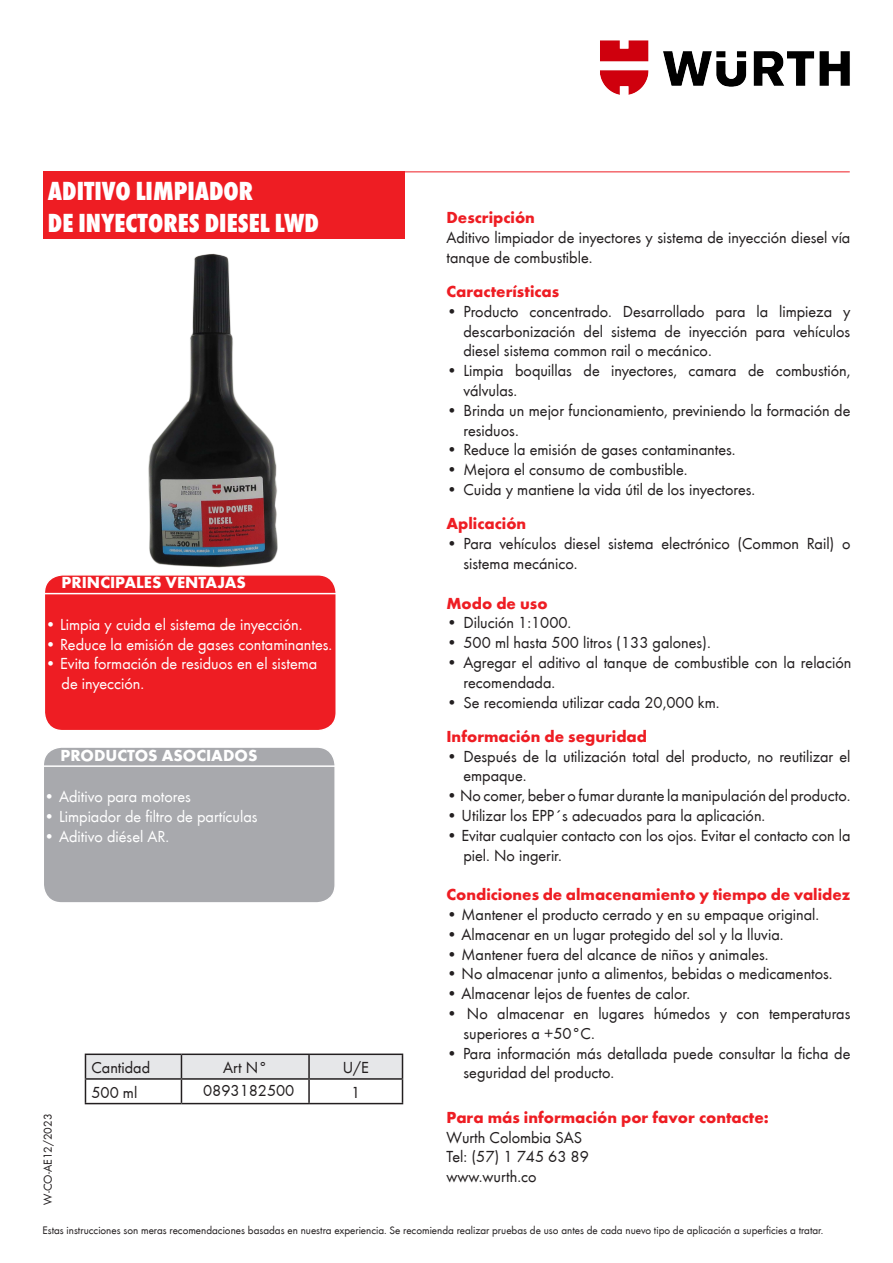
<style>
.page{position:relative;width:893px;height:1263px;background:#fff}
.page>*{position:absolute;margin:0;border:0;box-sizing:border-box;transform-origin:0 0}
.t1{font:800 condensed 27px/32.4px "Wuerth";color:#fff}
.t2{font:16.5px/19.8px "Wuerth";color:#231f20}
.t3{font:16.5px "Wuerth";color:#fff}
.t4{font:700 16.5px "Wuerth";color:#ee1d23}
.t5{font:700 16.5px "Wuerth";color:#fff}
.t6{font:12px "Wuerth";color:#231f20}
.t7{font:11.25px "Wuerth";color:#231f20}
.s1{font-weight:700;color:#ee1d23}
</style>
<div class="page">
<img style="left:600px;top:40px;width:250px;height:55px">
<div style="left:43px;top:172px;width:362px;height:67px;background:#ee1d23"></div>
<hr style="left:358px;top:171px;width:492px;height:1px;background:#ee1d23">
<div style="left:43px;top:747px;width:292px;height:156px;background:#a8a9ad;border-radius:18px"></div>
<div style="left:43px;top:746px;width:293px;height:158px;border:2px solid #fff;border-radius:18px"></div>
<div style="left:44px;top:575px;width:292px;height:156px;background:#ee1d23;border-radius:18px"></div>
<div style="left:44px;top:574px;width:293px;height:157px;border:2px solid #fff;border-radius:18px"></div>
<hr style="left:43px;top:765px;width:293px;height:2px;background:#fff">
<hr style="left:44px;top:593px;width:293px;height:1px;background:#fff">
<hr style="left:85px;top:1053px;width:96px;height:2px;background:#231f20">
<hr style="left:181px;top:1053px;width:128px;height:2px;background:#231f20">
<hr style="left:309px;top:1053px;width:94px;height:2px;background:#231f20">
<svg style="left:85px;top:1054px;width:318px;height:49px"></svg>
<hr style="left:85px;top:1103px;width:96px;height:1px;background:#231f20">
<hr style="left:181px;top:1103px;width:128px;height:1px;background:#231f20">
<hr style="left:309px;top:1103px;width:94px;height:1px;background:#231f20">
<img style="left:136px;top:253px;width:151px;height:324px">
<p class="t1" style="left:48px;top:173px;width:273px">ADITIVO LIMPIADOR<br>DE INYECTORES DIESEL LWD</p>
<p class="t5" style="left:62px;top:571px;width:186px">PRINCIPALES VENTAJAS</p>
<p class="t3" style="left:45px;top:613px;width:259px">• Limpia y cuida el sistema de inyección.</p>
<p class="t3" style="left:45px;top:633px;width:289px">• Reduce la emisión de gases contaminantes.</p>
<p class="t3" style="left:45px;top:653px;width:274px">• Evita formación de residuos en el sistema</p>
<p class="t3" style="left:62px;top:672px;width:84px">de inyección.</p>
<p class="t5" style="left:61px;top:743px;width:198px">PRODUCTOS ASOCIADOS</p>
<p class="t3" style="left:44px;top:785px;width:148px">• Aditivo para motores</p>
<p class="t3" style="left:44px;top:805px;width:215px">• Limpiador de filtro de partículas</p>
<p class="t3" style="left:44px;top:825px;width:127px">• Aditivo diésel AR.</p>
<p class="t6" style="left:40px;top:1205px;width:93px;rotate:-90deg">W-CO-AE12/2023</p>
<p class="t2" style="left:91px;top:1057px;width:60px">Cantidad</p>
<p class="t2" style="left:223px;top:1057px;width:46px">Art N°</p>
<p class="t2" style="left:343px;top:1057px;width:28px">U/E</p>
<p class="t2" style="left:91px;top:1081px;width:47px">500 ml</p>
<p class="t2" style="left:203px;top:1080px;width:93px">0893182500</p>
<p class="t2" style="left:351px;top:1081px;width:11px">1</p>
<p class="t4" style="left:446px;top:206px;width:90px">Descripción</p>
<p class="t2" style="left:446px;top:227px;width:405px">Aditivo limpiador de inyectores y sistema de inyección diesel vía tanque de combustible.</p>
<p class="t4" style="left:446px;top:279px;width:114px">Características</p>
<p class="t2" style="left:463px;top:301px;width:388px;text-align:justify;text-indent:-17px">• Producto concentrado. Desarrollado para la limpieza y descarbonización del sistema de inyección para vehículos diesel sistema common rail o mecánico.</p>
<p class="t2" style="left:463px;top:360px;width:388px;text-indent:-17px">• Limpia boquillas de inyectores, camara de combustión, válvulas.</p>
<p class="t2" style="left:463px;top:400px;width:388px;text-indent:-17px">• Brinda un mejor funcionamiento, previniendo la formación de residuos.</p>
<p class="t2" style="left:446px;top:439px;width:291px">• Reduce la emisión de gases contaminantes.</p>
<p class="t2" style="left:446px;top:459px;width:243px">• Mejora el consumo de combustible.</p>
<p class="t2" style="left:446px;top:479px;width:310px">• Cuida y mantiene la vida útil de los inyectores.</p>
<p class="t4" style="left:446px;top:512px;width:81px">Aplicación</p>
<p class="t2" style="left:463px;top:533px;width:388px;text-indent:-17px">• Para vehículos diesel sistema electrónico (Common Rail) o sistema mecánico.</p>
<p class="t4" style="left:446px;top:591px;width:103px">Modo de uso</p>
<p class="t2" style="left:446px;top:612px;width:126px">• Dilución 1:1000.</p>
<p class="t2" style="left:446px;top:632px;width:266px">• 500 ml hasta 500 litros (133 galones).</p>
<p class="t2" style="left:463px;top:652px;width:389px;text-indent:-17px">• Agregar el aditivo al tanque de combustible con la relación recomendada.</p>
<p class="t2" style="left:446px;top:691px;width:275px">• Se recomienda utilizar cada 20,000 km.</p>
<p class="t4" style="left:446px;top:724px;width:202px">Información de seguridad</p>
<p class="t2" style="left:463px;top:745px;width:388px;text-indent:-17px">• Después de la utilización total del producto, no reutilizar el empaque.</p>
<p class="t2" style="left:446px;top:785px;width:405px">• No comer, beber o fumar durante la manipulación del producto.</p>
<p class="t2" style="left:446px;top:805px;width:320px">• Utilizar los EPP´s adecuados para la aplicación.</p>
<p class="t2" style="left:463px;top:824px;width:388px;text-indent:-17px">• Evitar cualquier contacto con los ojos. Evitar el contacto con la piel. No ingerir.</p>
<p class="t4" style="left:446px;top:882px;width:405px">Condiciones de almacenamiento y tiempo de validez</p>
<p class="t2" style="left:446px;top:904px;width:374px">• Mantener el producto cerrado y en su empaque original.</p>
<p class="t2" style="left:446px;top:923px;width:339px">• Almacenar en un lugar protegido del sol y la lluvia.</p>
<p class="t2" style="left:446px;top:943px;width:324px">• Mantener fuera del alcance de niños y animales.</p>
<p class="t2" style="left:446px;top:963px;width:388px">• No almacenar junto a alimentos, bebidas o medicamentos.</p>
<p class="t2" style="left:446px;top:983px;width:245px">• Almacenar lejos de fuentes de calor.</p>
<p class="t2" style="left:463px;top:1003px;width:388px;text-indent:-17px">• No almacenar en lugares húmedos y con temperaturas superiores a +50°C.</p>
<p class="t2" style="left:463px;top:1042px;width:388px;text-indent:-17px">• Para información más detallada puede consultar la ficha de seguridad del producto.</p>
<p class="t2" style="left:446px;top:1107px;width:324px"><span class="s1">Para más información por favor contacte:<br></span>Wurth Colombia SAS<br>Tel: (57) 1 745 63 89<br>www.wurth.co</p>
<p class="t7" style="left:43px;top:1222px;width:782px">Estas instrucciones son meras recomendaciones basadas en nuestra experiencia. Se recomienda realizar pruebas de uso antes de cada nuevo tipo de aplicación a superficies a tratar.</p>
</div>
